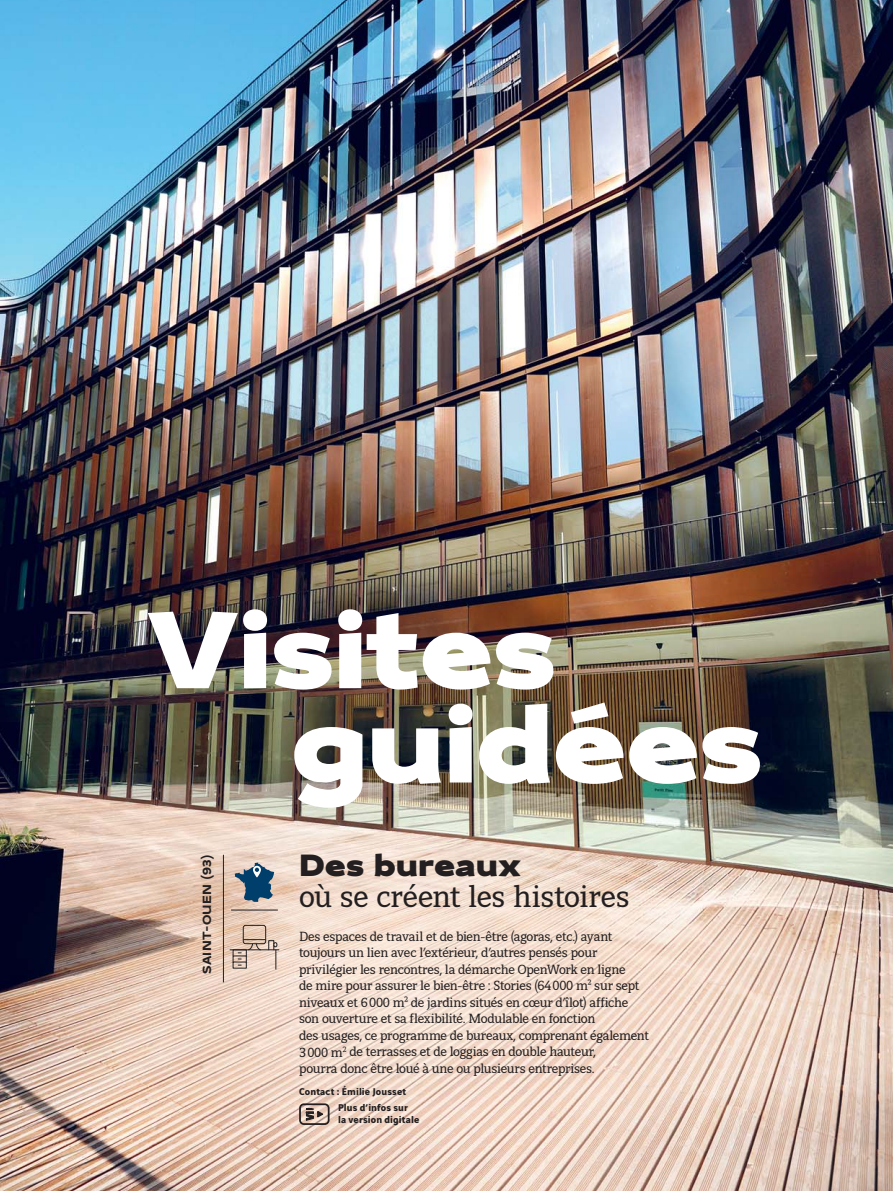
<style>
.page{position:relative;width:893px;height:1191px;background:#fff}
.page>*{position:absolute;margin:0;border:0;box-sizing:border-box;transform-origin:0 0}
.t1{font:900 115.8px/94.2px "Vinci Sans Expanded";color:#fff}
.t2{font:33px "Vinci Serif";letter-spacing:-.015em;color:#231f20}
.t3{font:900 33px "Vinci Sans Expanded";color:#231f20}
.t4{font:14.25px/16.5px "Vinci Serif";letter-spacing:-.02em;color:#231f20}
.t5{font:700 12.75px "Vinci Sans Expanded";letter-spacing:.02em;color:#231f20}
.t6{font:700 10.5px/16.2px "Vinci Sans";letter-spacing:.01em;color:#231f20;text-align:right}
</style>
<div class="page">
<img style="left:0;top:0;width:893px;height:1191px">
<svg style="left:306px;top:1108px;width:19px;height:12px"></svg>
<div style="left:299px;top:1103px;width:31px;height:22px;border:2px solid #231f20;border-radius:4px"></div>
<hr style="left:231px;top:909px;width:47px;height:1px;background:#231f20">
<hr style="left:223px;top:854px;width:1px;height:56px;background:#231f20">
<hr style="left:223px;top:910px;width:1px;height:72px;background:#231f20">
<svg style="left:235px;top:862px;width:39px;height:40px"></svg>
<hr style="left:230px;top:949px;width:49px;height:1px;background:#231f20">
<div style="left:268px;top:940px;width:6px;height:10px;border:1px solid #231f20"></div>
<svg style="left:273px;top:942px;width:4px;height:27px"></svg>
<div style="left:243px;top:925px;width:23px;height:19px;border:1px solid #231f20;border-radius:2px"></div>
<svg style="left:238px;top:939px;width:28px;height:26px"></svg>
<h1 class="t1" style="left:291px;top:614px;width:473px;text-indent:-147px">Visites guidées</h1>
<p class="t5" style="left:202px;top:974px;width:121px;rotate:-90deg">SAINT-OUEN (93)</p>
<h2 class="t3" style="left:299px;top:853px;width:224px">Des bureaux</h2>
<h2 class="t2" style="left:299px;top:885px;width:332px">où se créent les histoires</h2>
<p class="t4" style="left:299px;top:929px;width:351px">Des espaces de travail et de bien-être (agoras, etc.) ayant toujours un lien avec l’extérieur, d’autres pensés pour privilégier les rencontres, la démarche OpenWork en ligne<br>de mire pour assurer le bien-être : Stories (64 000 m² sur sept niveaux et 6 000 m² de jardins situés en cœur d’îlot) affiche son ouverture et sa flexibilité. Modulable en fonction<br>des usages, ce programme de bureaux, comprenant également 3 000 m<sup>2</sup> de terrasses et de loggias en double hauteur,<br>pourra donc être loué à une ou plusieurs entreprises.</p>
<p class="t6" style="left:299px;top:1084px;width:110px">Contact : Émilie Jousset<br>Plus d’infos sur</p>
<p class="t6" style="left:338px;top:1112px;width:83px">la version digitale</p>
</div>
